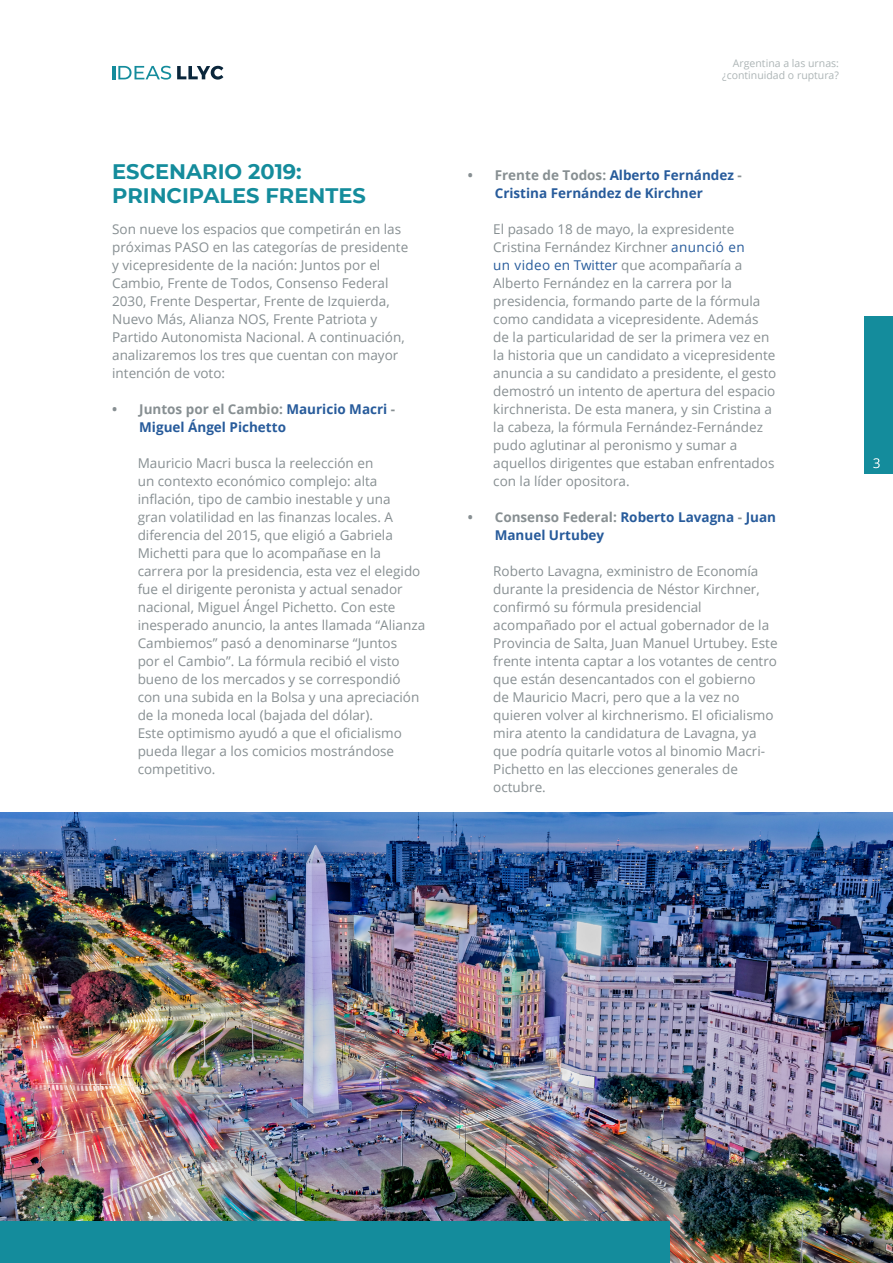
<style>
.page{position:relative;width:893px;height:1263px;background:#fff}
.page>*{position:absolute;margin:0;border:0;box-sizing:border-box;transform-origin:0 0}
.t1{font:700 21px/24px "Montserrat";color:#148c9c}
.t2{font:13.5px/18px "Open Sans";color:#878f92}
.t3{font:700 13.5px/18px "Open Sans";color:#275b9b}
.t4{font:10.5px/12px "Open Sans";color:#adb5b6;text-align:right}
.s1{color:#878f92}
.s2{color:#275b9b}
</style>
<div class="page">
<svg style="left:112px;top:66px;width:59px;height:14px"></svg>
<svg style="left:177px;top:66px;width:46px;height:14px"></svg>
<img style="left:0;top:813px;width:893px;height:450px">
<div style="left:0;top:1221px;width:669px;height:42px;background:#148c9c"></div>
<div style="left:864px;top:316px;width:29px;height:158px;background:#148c9c"></div>
<svg style="left:873px;top:458px;width:7px;height:10px"></svg>
<h1 class="t1" style="left:112px;top:158px;width:255px">ESCENARIO 2019:<br>PRINCIPALES FRENTES</h1>
<p class="t2" style="left:112px;top:220px;width:298px">Son nueve los espacios que competirán en las próximas PASO en las categorías de presidente y vicepresidente de la nación: Juntos por el Cambio, Frente de Todos, Consenso Federal 2030, Frente Despertar, Frente de Izquierda, Nuevo Más, Alianza NOS, Frente Patriota y Partido Autonomista Nacional. A continuación, analizaremos los tres que cuentan con mayor intención de voto:</p>
<p class="t3" style="left:139px;top:400px;width:258px;text-indent:-27px"><span class="s1">• Juntos por el Cambio:</span> Mauricio Macri <span class="s1">-<br></span>Miguel Ángel Pichetto</p>
<p class="t2" style="left:138px;top:454px;width:289px">Mauricio Macri busca la reelección en<br>un contexto económico complejo: alta inflación, tipo de cambio inestable y una<br>gran volatilidad en las finanzas locales. A diferencia del 2015, que eligió a Gabriela Michetti para que lo acompañase en la carrera por la presidencia, esta vez el elegido fue el dirigente peronista y actual senador nacional, Miguel Ángel Pichetto. Con este inesperado anuncio, la antes llamada “Alianza Cambiemos” pasó a denominarse “Juntos<br>por el Cambio”. La fórmula recibió el visto bueno de los mercados y se correspondió con una subida en la Bolsa y una apreciación de la moneda local (bajada del dólar).<br>Este optimismo ayudó a que el oficialismo pueda llegar a los comicios mostrándose competitivo.</p>
<p class="t4" style="left:722px;top:57px;width:118px">Argentina a las urnas: ¿continuidad o ruptura?</p>
<p class="t3" style="left:495px;top:166px;width:249px;text-indent:-27px"><span class="s1">• Frente de Todos:</span> Alberto Fernández <span class="s1">-<br></span>Cristina Fernández de Kirchner</p>
<p class="t2" style="left:493px;top:220px;width:284px">El pasado 18 de mayo, la expresidente Cristina Fernández Kirchner <span class="s2">anunció en<br>un video en Twitter</span> que acompañaría a Alberto Fernández en la carrera por la presidencia, formando parte de la fórmula como candidata a vicepresidente. Además de la particularidad de ser la primera vez en la historia que un candidato a vicepresidente anuncia a su candidato a presidente, el gesto demostró un intento de apertura del espacio kirchnerista. De esta manera, y sin Cristina a la cabeza, la fórmula Fernández-Fernández pudo aglutinar al peronismo y sumar a aquellos dirigentes que estaban enfrentados con la líder opositora.</p>
<p class="t3" style="left:495px;top:508px;width:283px;text-indent:-27px"><span class="s1">• Consenso Federal:</span> Roberto Lavagna <span class="s1">-</span> Juan<br>Manuel Urtubey</p>
<p class="t2" style="left:493px;top:562px;width:286px">Roberto Lavagna, exministro de Economía durante la presidencia de Néstor Kirchner, confirmó su fórmula presidencial acompañado por el actual gobernador de la Provincia de Salta, Juan Manuel Urtubey. Este frente intenta captar a los votantes de centro que están desencantados con el gobierno<br>de Mauricio Macri, pero que a la vez no quieren volver al kirchnerismo. El oficialismo mira atento la candidatura de Lavagna, ya que podría quitarle votos al binomio Macri-Pichetto en las elecciones generales de octubre.</p>
</div>
